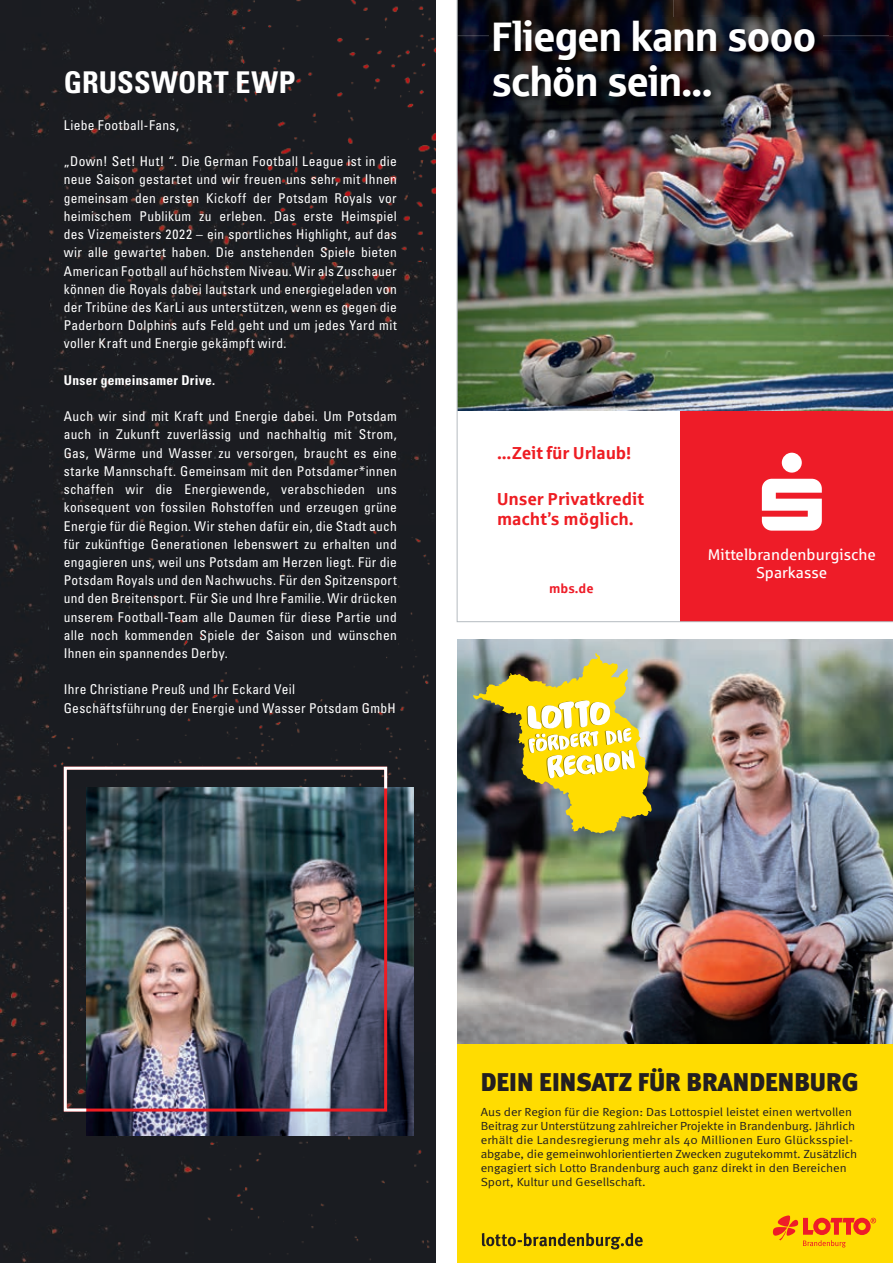
<style>
.page{position:relative;width:893px;height:1263px;background:#fff}
.page>*{position:absolute;margin:0;border:0;box-sizing:border-box;transform-origin:0 0}
.t1{font:41.25px/45px "Sparkasse Head";color:#fff}
.t2{font:700 condensed 30px "Univers LT Std";letter-spacing:.005em;color:#fff}
.t3{font:900 25.65px "Meta";color:#231f20}
.t4{font:700 17.4px/20.9px "Sparkasse Rg";color:#ee1d23}
.t5{font:15.6px/18.8px "Sparkasse Rg";color:#fff;text-align:center}
.t6{font:condensed 13.5px/18.1px "Univers LT Std";letter-spacing:.02em;color:#fff;text-align:justify}
.t7{font:700 condensed 13.5px "Univers LT Std";letter-spacing:.025em;color:#fff}
.t8{font:700 13.05px "Sparkasse Rg";color:#ee1c28}
.t9{font:11.7px/14.1px "Meta Normal";letter-spacing:-.005em;color:#231f20;scale:1.09 1}
.s1{font-family:"Meta Pro Norm"}
</style>
<div class="page">
<div style="left:0;top:0;width:436px;height:1263px;background:#1a1c21"></div>
<img style="left:457px;top:0;width:436px;height:622px">
<div style="left:457px;top:1042px;width:436px;height:221px;background:#ffdc01"></div>
<svg style="left:482px;top:1233px;width:161px;height:16px"></svg>
<svg style="left:773px;top:1215px;width:103px;height:32px"></svg>
<img style="left:457px;top:640px;width:436px;height:403px">
<img style="left:473px;top:652px;width:179px;height:181px">
<img style="left:86px;top:787px;width:327px;height:349px">
<img style="left:62px;top:765px;width:327px;height:348px">
<h2 class="t2" style="left:64px;top:64px;width:233px">GRUSSWORT EWP</h2>
<p class="t6" style="left:64px;top:116px;width:117px">Liebe Football-Fans,</p>
<p class="t6" style="left:64px;top:152px;width:335px">„Down! Set! Hut! “. Die German Football League ist in die neue Saison gestartet und wir freuen uns sehr, mit Ihnen gemeinsam den ersten Kickoff der Potsdam Royals vor heimischem Publikum zu erleben. Das erste Heimspiel des Vizemeisters 2022 – ein sportliches Highlight, auf das wir alle gewartet haben. Die anstehenden Spiele bieten American Football auf höchstem Niveau. Wir als Zuschauer können die Royals dabei lautstark und energiegeladen von der Tribüne des KarLi aus unterstützen, wenn es gegen die Paderborn Dolphins aufs Feld geht und um jedes Yard mit voller Kraft und Energie gekämpft wird.</p>
<p class="t7" style="left:64px;top:372px;width:153px">Unser gemeinsamer Drive.</p>
<p class="t6" style="left:64px;top:407px;width:335px">Auch wir sind mit Kraft und Energie dabei. Um Potsdam auch in Zukunft zuverlässig und nachhaltig mit Strom, Gas, Wärme und Wasser zu versorgen, braucht es eine starke Mannschaft. Gemeinsam mit den Potsdamer*innen schaffen wir die Energiewende, verabschieden uns konsequent von fossilen Rohstoffen und erzeugen grüne Energie für die Region. Wir stehen dafür ein, die Stadt auch für zukünftige Generationen lebenswert zu erhalten und engagieren uns, weil uns Potsdam am Herzen liegt. Für die Potsdam Royals und den Nachwuchs. Für den Spitzensport und den Breitensport. Für Sie und Ihre Familie. Wir drücken unserem Football-Team alle Daumen für diese Partie und alle noch kommenden Spiele der Saison und wünschen Ihnen ein spannendes Derby.</p>
<p class="t6" style="left:64px;top:680px;width:334px">Ihre Christiane Preuß und Ihr Eckard Veil<br>Geschäftsführung der Energie und Wasser Potsdam GmbH</p>
<h1 class="t1" style="left:492px;top:13px;width:326px">Fliegen kann sooo schön sein...</h1>
<p class="t4" style="left:497px;top:442px;width:136px">...Zeit für Urlaub!</p>
<p class="t4" style="left:497px;top:487px;width:149px">Unser Privatkredit macht’s möglich.</p>
<p class="t8" style="left:549px;top:580px;width:46px">mbs.de</p>
<p class="t5" style="left:708px;top:544px;width:170px">Mittelbrandenburgische<br>Sparkasse</p>
<h3 class="t3" style="left:481px;top:1067px;width:379px">DEIN EINSATZ FÜR BRANDENBURG</h3>
<p class="t9" style="left:481px;top:1104px;width:347px">Aus der Region für die Region: Das Lottospiel leistet einen wertvollen Beitrag zur Unterstützung zahlreicher Projekte in Brandenburg. Jährlich erhält die Landesregierung mehr als <span class="s1">40</span> Millionen Euro Glücksspiel&shy;abgabe, die gemeinwohlorientierten Zwecken zugutekommt. Zusätzlich engagiert sich Lotto Brandenburg auch ganz direkt in den Bereichen Sport, Kultur und Gesellschaft.</p>
</div>
